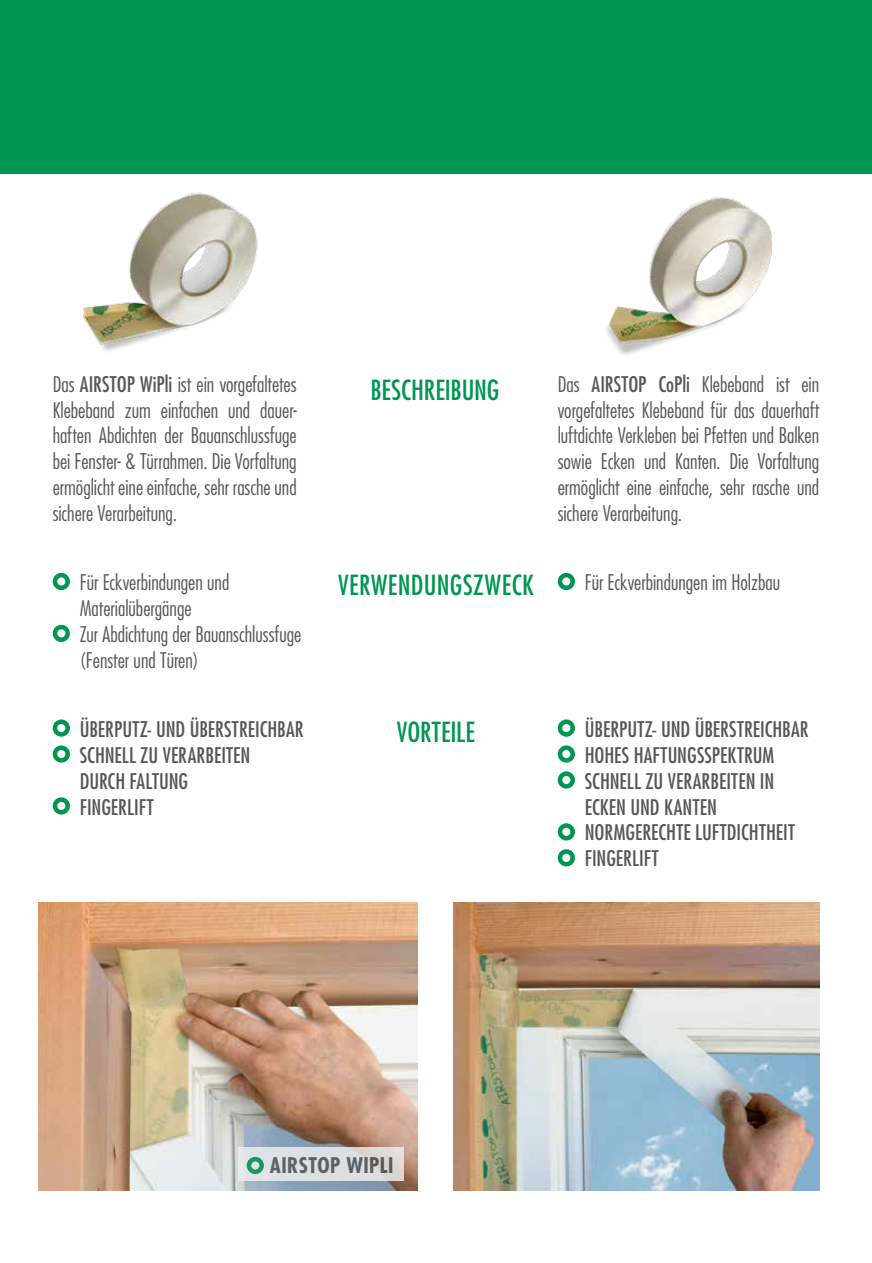
<style>
.page{position:relative;width:872px;height:1263px;background:#fff}
.page>*{position:absolute;margin:0;border:0;box-sizing:border-box;transform-origin:0 0}
.t1{font:500 condensed 27px "Futura LT Pro";letter-spacing:.005em;color:#009652}
.t2{font:300 condensed 21px/26px "Futura LT Pro";color:#575756;text-align:justify}
.t3{font:500 condensed 21px/26px "Futura LT Pro";color:#575756}
.t4{font:700 condensed 21px "Futura LT Pro";letter-spacing:.02em;color:#575756}
.s1{font-weight:500}
</style>
<div class="page">
<div style="left:0;top:0;width:872px;height:173px;background:#009652"></div>
<img style="left:453px;top:903px;width:366px;height:288px">
<img style="left:39px;top:903px;width:378px;height:288px">
<div style="left:558px;top:573px;width:17px;height:17px;border:4px solid #009652;border-radius:50%"></div>
<div style="left:53px;top:573px;width:17px;height:17px;border:4px solid #009652;border-radius:50%"></div>
<div style="left:53px;top:625px;width:17px;height:17px;border:4px solid #009652;border-radius:50%"></div>
<div style="left:558px;top:719px;width:17px;height:18px;border:4px solid #009652;border-radius:50%"></div>
<div style="left:558px;top:745px;width:17px;height:18px;border:4px solid #009652;border-radius:50%"></div>
<div style="left:558px;top:771px;width:17px;height:17px;border:4px solid #009652;border-radius:50%"></div>
<div style="left:558px;top:823px;width:17px;height:17px;border:4px solid #009652;border-radius:50%"></div>
<div style="left:558px;top:849px;width:17px;height:17px;border:4px solid #009652;border-radius:50%"></div>
<div style="left:53px;top:719px;width:17px;height:18px;border:4px solid #009652;border-radius:50%"></div>
<div style="left:53px;top:745px;width:17px;height:18px;border:4px solid #009652;border-radius:50%"></div>
<div style="left:53px;top:797px;width:17px;height:17px;border:4px solid #009652;border-radius:50%"></div>
<img style="left:83px;top:192px;width:175px;height:159px">
<img style="left:606px;top:196px;width:167px;height:159px">
<div style="left:238px;top:1147px;width:166px;height:34px;background:linear-gradient(to right,#dde5e9,#dcd9d8)"></div>
<div style="left:247px;top:1157px;width:17px;height:17px;border:4px solid #009652;border-radius:50%"></div>
<p class="t2" style="left:53px;top:371px;width:245px">Das <span class="s1">AIRSTOP WiPli</span> ist ein vorgefaltetes Klebeband zum einfachen und dauer&shy;haften Abdichten der Bauanschlussfuge bei Fenster- &amp; Türrahmen. Die Vorfaltung ermöglicht eine einfache, sehr rasche und sichere Verarbeitung.</p>
<p class="t2" style="left:558px;top:371px;width:263px">Das <span class="s1">AIRSTOP CoPli</span> Klebeband ist ein vorgefaltetes Klebeband für das dauerhaft luftdichte Verkleben bei Pfetten und Balken sowie Ecken und Kanten. Die Vorfaltung ermöglicht eine einfache, sehr rasche und sichere Verarbeitung.</p>
<p class="t1" style="left:370px;top:372px;width:130px">BESCHREIBUNG</p>
<p class="t2" style="left:80px;top:569px;width:151px">Für Eckverbindungen und</p>
<p class="t1" style="left:338px;top:566px;width:197px">VERWENDUNGSZWECK</p>
<p class="t2" style="left:585px;top:569px;width:197px">Für Eckverbindungen im Holzbau</p>
<p class="t2" style="left:80px;top:595px;width:223px;text-align:left">Materialübergänge<br>Zur Abdichtung der Bauanschlussfuge (Fenster und Türen)</p>
<p class="t3" style="left:80px;top:715px;width:225px">ÜBERPUTZ- UND ÜBERSTREICHBAR<br>SCHNELL ZU VERARBEITEN<br>DURCH FALTUNG<br>FINGERLIFT</p>
<p class="t1" style="left:397px;top:713px;width:80px">VORTEILE</p>
<p class="t3" style="left:585px;top:715px;width:225px">ÜBERPUTZ- UND ÜBERSTREICHBAR<br>HOHES HAFTUNGSSPEKTRUM<br>SCHNELL ZU VERARBEITEN IN<br>ECKEN UND KANTEN<br>NORMGERECHTE LUFTDICHTHEIT<br>FINGERLIFT</p>
<p class="t4" style="left:270px;top:1151px;width:125px">AIRSTOP WIPLI</p>
</div>
